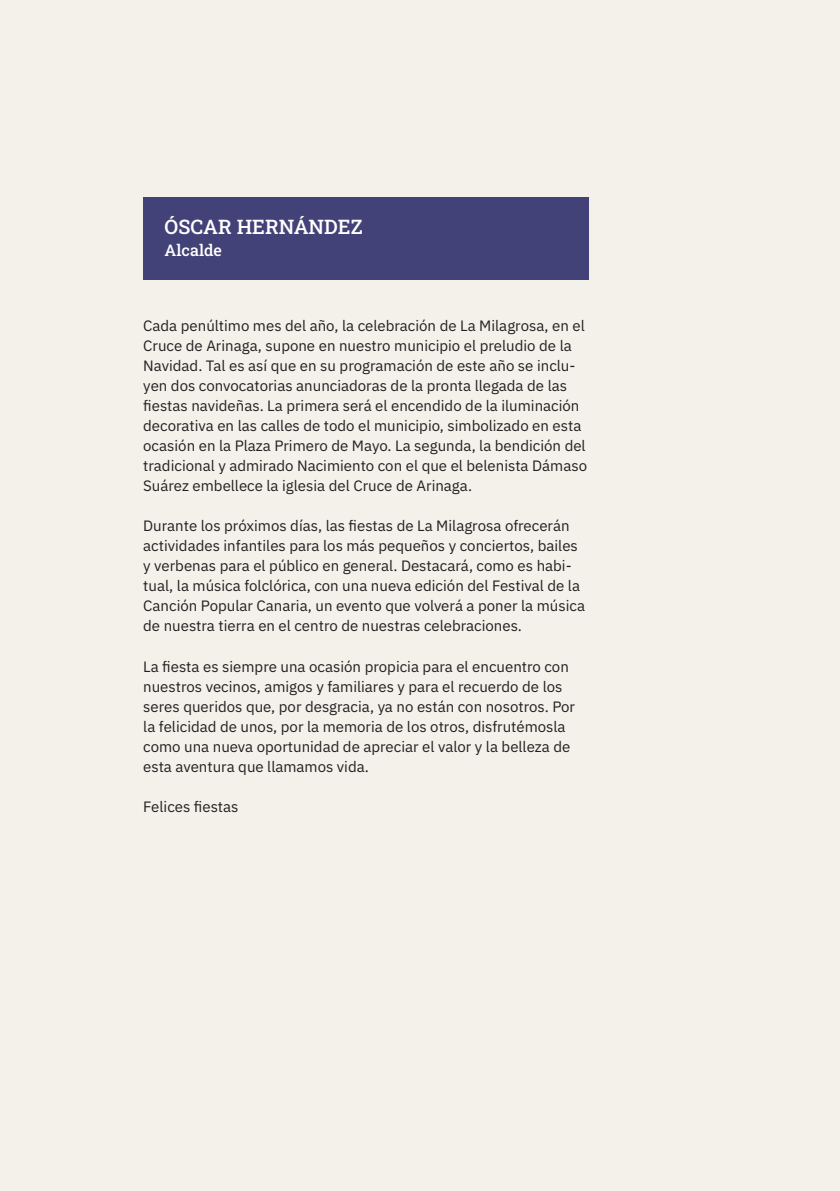
<style>
.page{position:relative;width:840px;height:1191px;background:#fff}
.page>*{position:absolute;margin:0;border:0;box-sizing:border-box;transform-origin:0 0}
.t1{font:500 20px "Roboto Slab";color:#fff}
.t2{font:500 16px "Roboto Slab";color:#fff}
.t3{font:15px/20px "IBM Plex Sans";color:#231f20}
</style>
<div class="page">
<div style="left:0;top:0;width:839px;height:1191px;background:#f4f0ea"></div>
<div style="left:143px;top:197px;width:445px;height:83px;background:#424278"></div>
<h1 class="t1" style="left:164px;top:212px;width:199px">ÓSCAR HERNÁNDEZ</h1>
<p class="t2" style="left:164px;top:239px;width:59px">Alcalde</p>
<p class="t3" style="left:143px;top:315px;width:445px">Cada penúltimo mes del año, la celebración de La Milagrosa, en el Cruce de Arinaga, supone en nuestro municipio el preludio de la Navidad. Tal es así que en su programación de este año se inclu&shy;yen dos convocatorias anunciadoras de la pronta llegada de las fiestas navideñas. La primera será el encendido de la iluminación decorativa en las calles de todo el municipio, simbolizado en esta ocasión en la Plaza Primero de Mayo. La segunda, la bendición del tradicional y admirado Nacimiento con el que el belenista Dámaso Suárez embellece la iglesia del Cruce de Arinaga.</p>
<p class="t3" style="left:143px;top:515px;width:443px">Durante los próximos días, las fiestas de La Milagrosa ofrecerán actividades infantiles para los más pequeños y conciertos, bailes y verbenas para el público en general. Destacará, como es habi&shy;tual, la música folclórica, con una nueva edición del Festival de la Canción Popular Canaria, un evento que volverá a poner la música de nuestra tierra en el centro de nuestras celebraciones.</p>
<p class="t3" style="left:143px;top:655px;width:433px">La fiesta es siempre una ocasión propicia para el encuentro con nuestros vecinos, amigos y familiares y para el recuerdo de los seres queridos que, por desgracia, ya no están con nosotros. Por la felicidad de unos, por la memoria de los otros, disfrutémosla como una nueva oportunidad de apreciar el valor y la belleza de esta aventura que llamamos vida.</p>
<p class="t3" style="left:143px;top:795px;width:97px">Felices fiestas</p>
</div>
